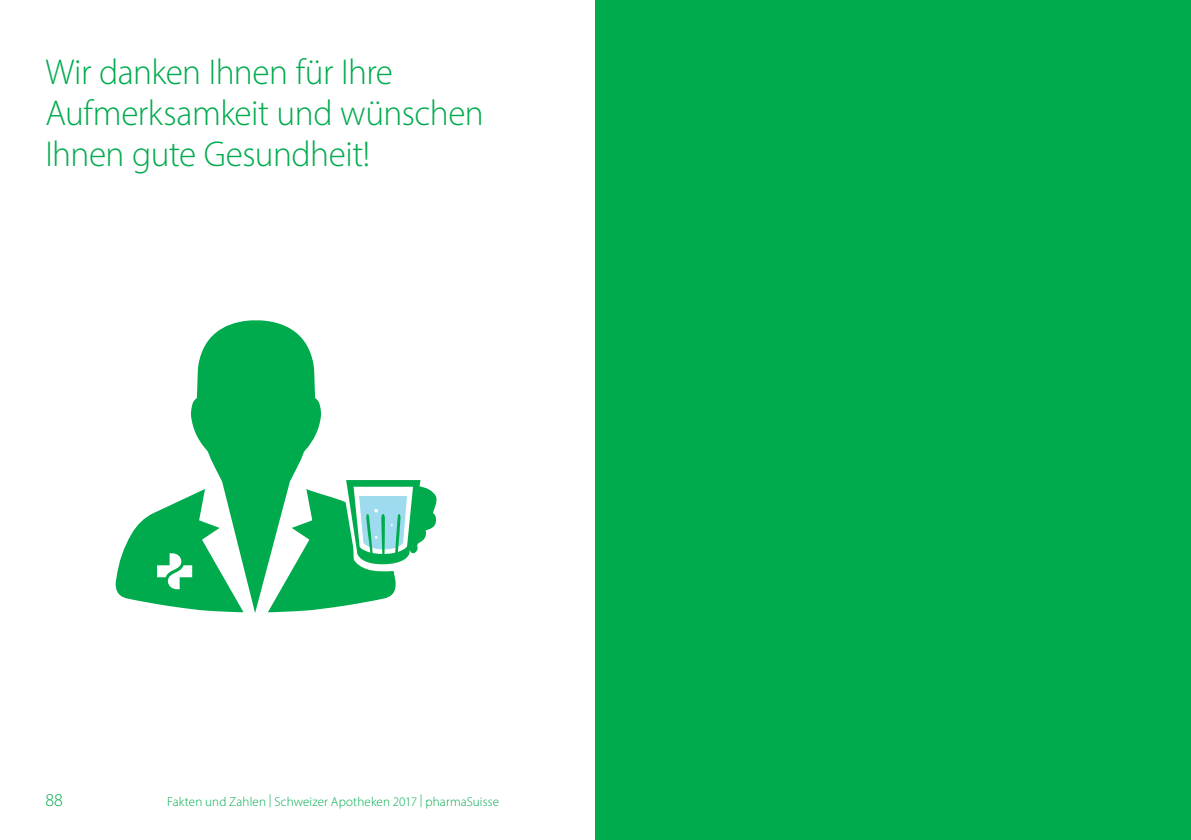
<style>
.page{position:relative;width:1191px;height:840px;background:#fff}
.page>*{position:absolute;margin:0;border:0;box-sizing:border-box;transform-origin:0 0}
.Titel{font:300 36px/41px "Myriad Pro";letter-spacing:-.015em;color:#00ab4d}
.t1{font:300 18px "Myriad Pro";color:#00ab4d}
.t2{font:300 13px "Myriad Pro";letter-spacing:.01em;color:#00ab4d}
</style>
<div class="page">
<svg style="left:116px;top:320px;width:321px;height:292px"></svg>
<div style="left:595px;top:0;width:596px;height:839px;background:#00ab4d"></div>
<p class="Titel" style="left:45px;top:51px;width:440px">Wir danken Ihnen für Ihre<br>Aufmerksamkeit und wünschen<br>Ihnen gute Gesundheit!</p>
<p class="t1" style="left:45px;top:788px;width:19px">88</p>
<p class="t2" style="left:167px;top:793px;width:333px">Fakten und Zahlen | Schweizer Apotheken 2017 | pharmaSuisse</p>
</div>
